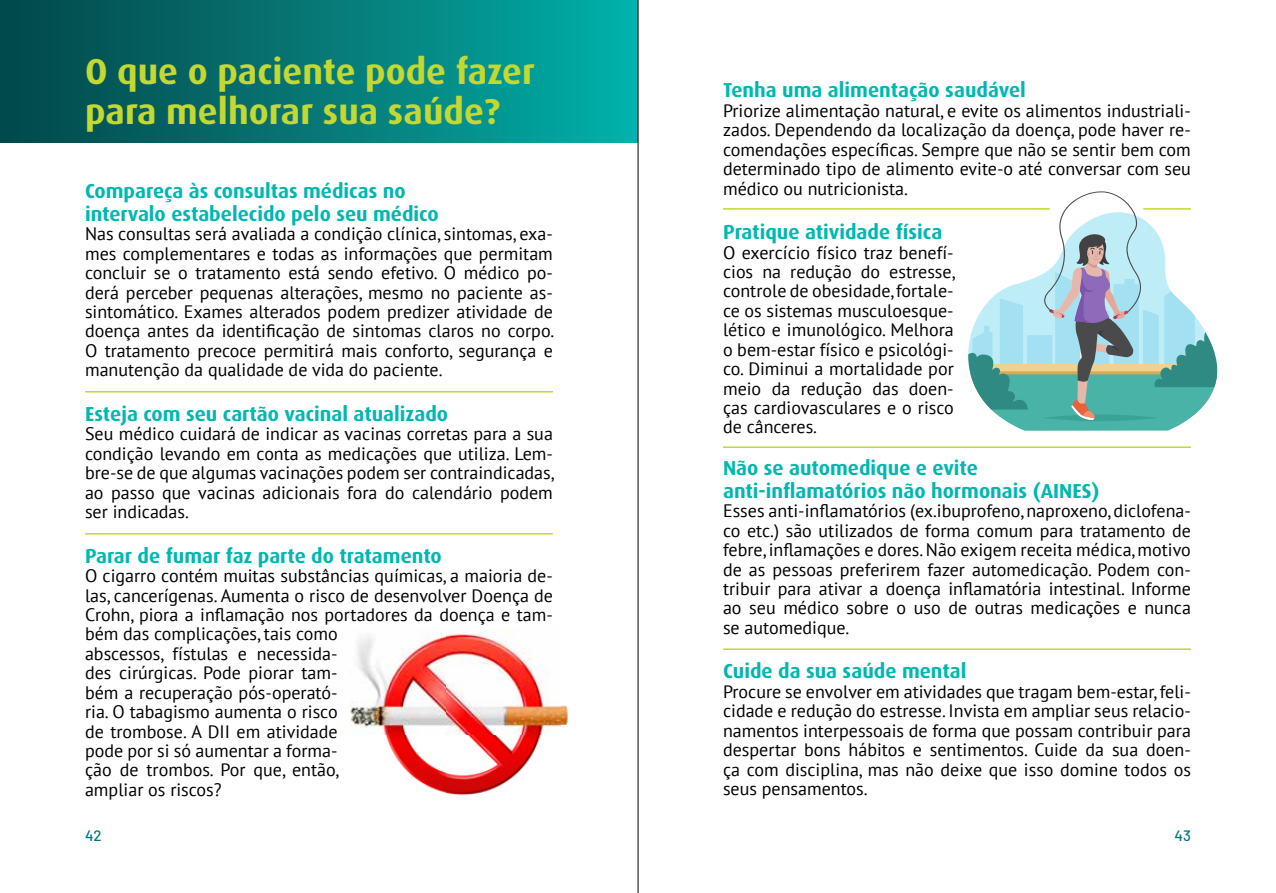
<style>
.page{position:relative;width:1276px;height:893px;background:#fff}
.page>*{position:absolute;margin:0;border:0;box-sizing:border-box;transform-origin:0 0}
.t1{font:700 36px/39.8px "Dax";color:#c3d832}
.t2{font:700 20.25px/22.5px "Dax";color:#00b8b0}
.t3{font:18px/19.4px "PT Sans";color:#000;text-align:justify}
.t4{font:500 15px "Barlow";color:#00777a}
</style>
<div class="page">
<img style="left:350px;top:631px;width:218px;height:164px">
<div style="left:0;top:0;width:638px;height:142px;background:linear-gradient(to right,#054548,#02afa8)"></div>
<svg style="left:968px;top:191px;width:249px;height:240px"></svg>
<hr style="left:85px;top:391px;width:468px;height:1px;background:#c4d82e">
<hr style="left:85px;top:533px;width:468px;height:1px;background:#c4d82e">
<hr style="left:723px;top:648px;width:468px;height:2px;background:#c4d82e">
<hr style="left:723px;top:446px;width:468px;height:2px;background:#c4d82e">
<hr style="left:723px;top:208px;width:326px;height:2px;background:#c4d82e">
<hr style="left:1143px;top:208px;width:48px;height:2px;background:#c4d82e">
<hr style="left:638px;top:0;width:1px;height:893px;background:#000">
<h1 class="t1" style="left:85px;top:52px;width:451px">O que o paciente pode fazer para melhorar sua saúde?</h1>
<p class="t2" style="left:85px;top:180px;width:355px">Compareça às consultas médicas no intervalo estabelecido pelo seu médico</p>
<p class="t3" style="left:85px;top:224px;width:471px">Nas consultas será avaliada a condição clínica, sintomas, exa&shy;mes complementares e todas as informações que permitam concluir se o tratamento está sendo efetivo. O médico po&shy;derá perceber pequenas alterações, mesmo no paciente as&shy;sintomático. Exames alterados podem predizer atividade de doença antes da identificação de sintomas claros no corpo.<br>O tratamento precoce permitirá mais conforto, segurança e manutenção da qualidade de vida do paciente.</p>
<p class="t2" style="left:85px;top:403px;width:364px">Esteja com seu cartão vacinal atualizado</p>
<p class="t3" style="left:85px;top:424px;width:471px">Seu médico cuidará de indicar as vacinas corretas para a sua condição levando em conta as medicações que utiliza. Lem&shy;bre-se de que algumas vacinações podem ser contraindicadas, ao passo que vacinas adicionais fora do calendário podem ser indicadas.</p>
<p class="t2" style="left:85px;top:545px;width:358px">Parar de fumar faz parte do tratamento</p>
<p class="t3" style="left:85px;top:566px;width:469px;text-align:left">O cigarro contém muitas substâncias químicas, a maioria de&shy;las, cancerígenas. Aumenta o risco de desenvolver Doença de Crohn, piora a inflamação nos portadores da doença e tam&shy;bém das complicações, tais como<br>abscessos, fístulas e necessida-<br>des cirúrgicas. Pode piorar tam-<br>bém a recuperação pós-operató-<br>ria. O tabagismo aumenta o risco<br>de trombose. A DII em atividade<br>pode por si só aumentar a forma-<br>ção de trombos. Por que, então,<br>ampliar os riscos?</p>
<p class="t2" style="left:723px;top:79px;width:304px">Tenha uma alimentação saudável</p>
<p class="t3" style="left:723px;top:100px;width:469px">Priorize alimentação natural, e evite os alimentos industriali&shy;zados. Dependendo da localização da doença, pode haver re&shy;comendações específicas. Sempre que não se sentir bem com determinado tipo de alimento evite-o até conversar com seu médico ou nutricionista.</p>
<p class="t2" style="left:723px;top:221px;width:221px">Pratique atividade física</p>
<p class="t3" style="left:723px;top:242px;width:234px">O exercício físico traz benefí&shy;cios na redução do estresse, controle de obesidade, fortale&shy;ce os sistemas musculoesque&shy;lético e imunológico. Melhora o bem-estar físico e psicológi&shy;co. Diminui a mortalidade por meio da redução das doen&shy;ças cardiovasculares e o risco de cânceres.</p>
<p class="t2" style="left:723px;top:457px;width:378px">Não se automedique e evite anti-inflamatórios não hormonais (AINES)</p>
<p class="t3" style="left:723px;top:501px;width:469px">Esses anti-inflamatórios (ex.ibuprofeno, naproxeno, diclofena&shy;co etc.) são utilizados de forma comum para tratamento de febre, inflamações e dores. Não exigem receita médica, motivo de as pessoas preferirem fazer automedicação. Podem con&shy;tribuir para ativar a doença inflamatória intestinal. Informe ao seu médico sobre o uso de outras medicações e nunca se automedique.</p>
<p class="t2" style="left:723px;top:660px;width:245px">Cuide da sua saúde mental</p>
<p class="t3" style="left:723px;top:681px;width:469px">Procure se envolver em atividades que tragam bem-estar, feli&shy;cidade e redução do estresse. Invista em ampliar seus relacio&shy;namentos interpessoais de forma que possam contribuir para despertar bons hábitos e sentimentos. Cuide da sua doen&shy;ça com disciplina, mas não deixe que isso domine todos os seus pensamentos.</p>
<p class="t4" style="left:85px;top:825px;width:18px">42</p>
<p class="t4" style="left:1174px;top:825px;width:18px">43</p>
</div>
